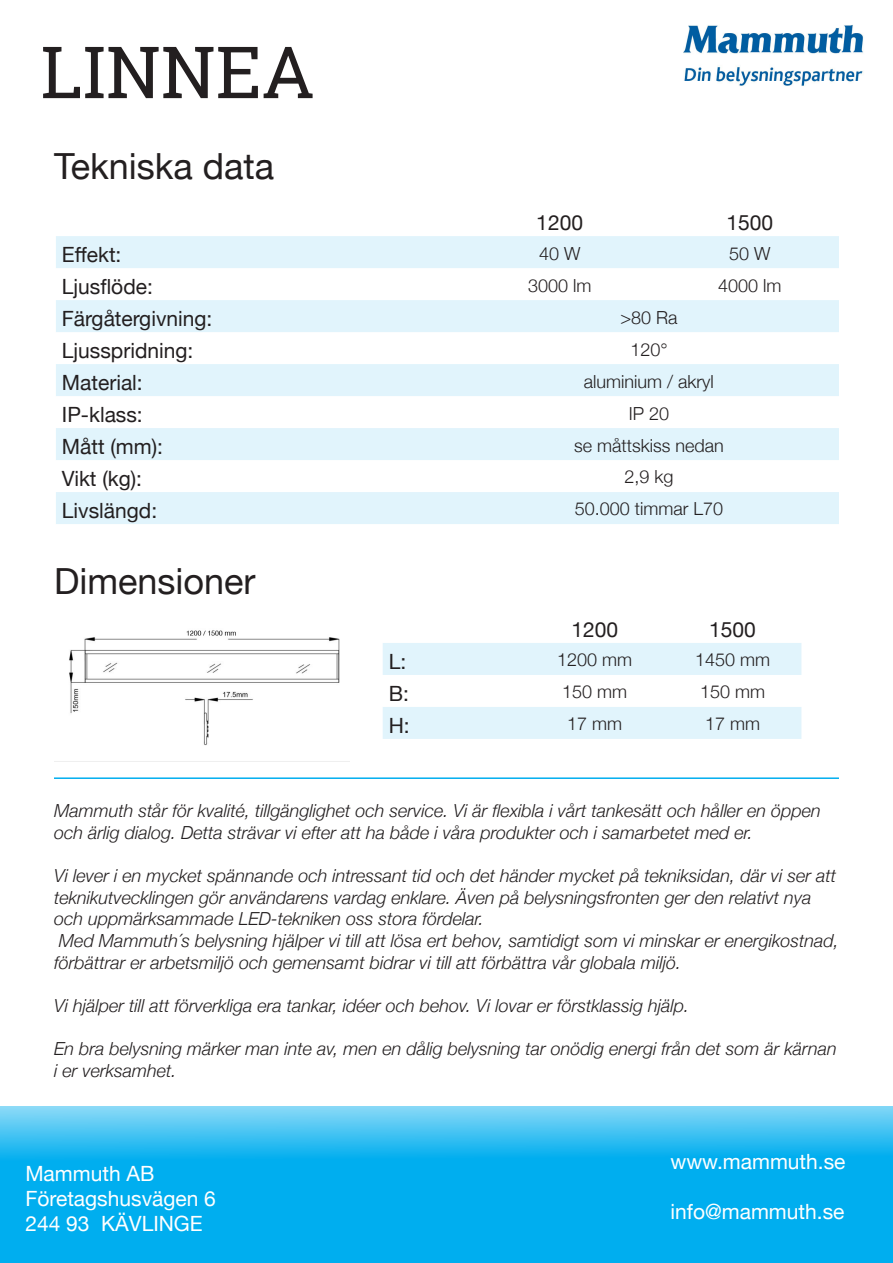
<style>
.page{position:relative;width:893px;height:1263px;background:#fff}
.page>*{position:absolute;margin:0;border:0;box-sizing:border-box;transform-origin:0 0}
.t1{font:72px "Roboto Slab";color:#231f20}
.t2{font:36px "Helvetica Neue";color:#231f20}
.t3{font:21px "Helvetica Neue";color:#231f20}
.t4{font:21px "Helvetica Neue";color:#fff}
.t5{font:italic 300 18px/21.6px "Helvetica Neue";color:#231f20}
.t6{font:300 18px "Helvetica Neue";color:#231f20}
</style>
<div class="page">
<svg style="left:0;top:1106px;width:893px;height:157px;background:#17b5f0"></svg>
<img style="left:683px;top:24px;width:181px;height:62px">
<svg style="left:56px;top:236px;width:783px;height:288px;fill:#e1f4fc"></svg>
<svg style="left:383px;top:643px;width:418px;height:96px"></svg>
<hr style="left:54px;top:777px;width:785px;height:2px;background:#00aeef">
<img style="left:69px;top:630px;width:271px;height:116px">
<p class="t1" style="left:41px;top:23px;width:275px">LINNEA</p>
<p class="t2" style="left:54px;top:140px;width:222px">Tekniska data</p>
<p class="t3" style="left:536px;top:207px;width:48px">1200</p>
<p class="t3" style="left:726px;top:207px;width:48px">1500</p>
<p class="t3" style="left:62px;top:239px;width:61px">Effekt:</p>
<p class="t6" style="left:539px;top:239px;width:43px">40 W</p>
<p class="t6" style="left:729px;top:239px;width:43px">50 W</p>
<p class="t3" style="left:62px;top:271px;width:93px">Ljusflöde:</p>
<p class="t6" style="left:528px;top:271px;width:65px">3000 lm</p>
<p class="t6" style="left:718px;top:271px;width:65px">4000 lm</p>
<p class="t3" style="left:62px;top:303px;width:152px">Färgåtergivning:</p>
<p class="t6" style="left:620px;top:303px;width:59px">&gt;80 Ra</p>
<p class="t3" style="left:62px;top:335px;width:133px">Ljusspridning:</p>
<p class="t6" style="left:630px;top:335px;width:39px">120°</p>
<p class="t3" style="left:62px;top:367px;width:82px">Material:</p>
<p class="t6" style="left:584px;top:367px;width:131px">aluminium / akryl</p>
<p class="t3" style="left:62px;top:399px;width:82px">IP-klass:</p>
<p class="t6" style="left:629px;top:399px;width:42px">IP 20</p>
<p class="t3" style="left:62px;top:431px;width:103px">Mått (mm):</p>
<p class="t6" style="left:574px;top:431px;width:151px">se måttskiss nedan</p>
<p class="t3" style="left:62px;top:463px;width:82px">Vikt (kg):</p>
<p class="t6" style="left:624px;top:463px;width:51px">2,9 kg</p>
<p class="t3" style="left:62px;top:495px;width:97px">Livslängd:</p>
<p class="t6" style="left:575px;top:494px;width:150px">50.000 timmar L70</p>
<p class="t2" style="left:54px;top:555px;width:203px">Dimensioner</p>
<p class="t3" style="left:571px;top:614px;width:48px">1200</p>
<p class="t3" style="left:709px;top:614px;width:48px">1500</p>
<p class="t3" style="left:389px;top:646px;width:19px">L:</p>
<p class="t6" style="left:557px;top:645px;width:77px">1200 mm</p>
<p class="t6" style="left:695px;top:645px;width:77px">1450 mm</p>
<p class="t3" style="left:389px;top:678px;width:22px">B:</p>
<p class="t6" style="left:562px;top:677px;width:67px">150 mm</p>
<p class="t6" style="left:700px;top:677px;width:67px">150 mm</p>
<p class="t3" style="left:389px;top:710px;width:22px">H:</p>
<p class="t6" style="left:567px;top:709px;width:57px">17 mm</p>
<p class="t6" style="left:705px;top:709px;width:57px">17 mm</p>
<p class="t5" style="left:54px;top:799px;width:768px">Mammuth står för kvalité, tillgänglighet och service. Vi är flexibla i vårt tankesätt och håller en öppen och ärlig dialog. Detta strävar vi efter att ha både i våra produkter och i samarbetet med er.</p>
<p class="t5" style="left:54px;top:864px;width:783px">Vi lever i en mycket spännande och intressant tid och det händer mycket på tekniksidan, där vi ser att teknikutvecklingen gör användarens vardag enklare. Även på belysningsfronten ger den relativt nya och uppmärksammade LED-tekniken oss stora fördelar.</p>
<p class="t5" style="left:54px;top:928px;width:786px">Med Mammuth´s belysning hjälper vi till att lösa ert behov, samtidigt som vi minskar er energikostnad, förbättrar er arbetsmiljö och gemensamt bidrar vi till att förbättra vår globala miljö.</p>
<p class="t5" style="left:54px;top:993px;width:637px">Vi hjälper till att förverkliga era tankar, idéer och behov. Vi lovar er förstklassig hjälp.</p>
<p class="t5" style="left:54px;top:1036px;width:784px">En bra belysning märker man inte av, men en dålig belysning tar onödig energi från det som är kärnan i er verksamhet.</p>
<p class="t4" style="left:25px;top:1158px;width:131px">Mammuth AB</p>
<p class="t4" style="left:25px;top:1183px;width:192px">Företagshusvägen 6</p>
<p class="t4" style="left:25px;top:1209px;width:179px">244 93 KÄVLINGE</p>
<p class="t4" style="left:670px;top:1146px;width:177px">www.mammuth.se</p>
<p class="t4" style="left:670px;top:1197px;width:176px">info@mammuth.se</p>
</div>
